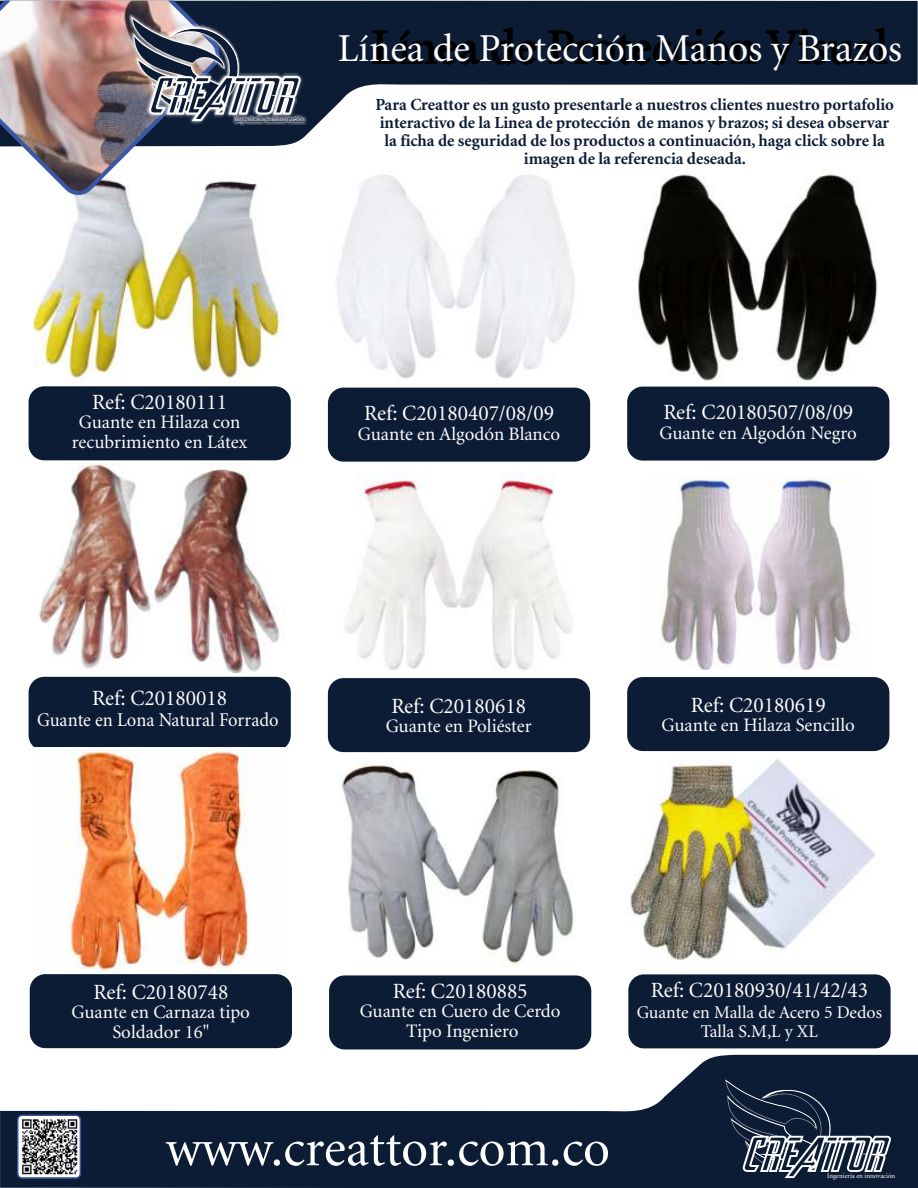
<style>
.page{position:relative;width:918px;height:1188px;background:#fff}
.page>*{position:absolute;margin:0;border:0;box-sizing:border-box;transform-origin:0 0}
.t1{font:52.65px "Atlantix S Si";color:#fefefe}
.t2{font:39.15px "Atlantix S Si";color:#fff}
.t3{font:21.45px "Atlantix S Si";color:#fefefe}
.t4{font:19.35px "Atlantix S Si";color:#fefefe;scale:.95 1}
.t5{font:18.75px/20.1px "Atlantix S Si";color:#fefefe;text-align:center}
.t6{font:17.85px/18.9px "Atlantix S Si";color:#fefefe;text-align:center}
.t7{font:700 16.8px/18.1px "Atlantix Black S Si";color:#0c1c35;text-align:center}
.t8{font:7.35px "Atlantix S Si";color:#fefefe;scale:.96 1}
.t9{font:6.9px "Atlantix S Si";color:#fefefe}
</style>
<div class="page">
<img style="left:33px;top:197px;width:252px;height:186px">
<img style="left:627px;top:743px;width:261px;height:217px">
<img style="left:339px;top:764px;width:234px;height:202px">
<img style="left:634px;top:172px;width:244px;height:209px">
<img style="left:336px;top:175px;width:239px;height:204px">
<div style="left:29px;top:386px;width:262px;height:74px;background:#0c1c35;border-radius:16px"></div>
<div style="left:627px;top:387px;width:262px;height:74px;background:#0c1c35;border-radius:16px"></div>
<div style="left:328px;top:388px;width:262px;height:74px;background:#0c1c35;border-radius:16px"></div>
<div style="left:29px;top:677px;width:262px;height:74px;background:#0c1c35;border-radius:16px"></div>
<div style="left:627px;top:677px;width:262px;height:74px;background:#0c1c35;border-radius:16px"></div>
<div style="left:328px;top:678px;width:262px;height:74px;background:#0c1c35;border-radius:16px"></div>
<div style="left:30px;top:974px;width:262px;height:74px;background:#0c1c35;border-radius:16px"></div>
<div style="left:628px;top:974px;width:263px;height:74px;background:#0c1c35;border-radius:16px"></div>
<div style="left:329px;top:975px;width:262px;height:74px;background:#0c1c35;border-radius:16px"></div>
<svg style="left:305px;top:1px;width:613px;height:135px;fill:#0c1c35"></svg>
<svg style="left:372px;top:27px;width:516px;height:38px;background:#081324"></svg>
<img style="left:0;top:1px;width:305px;height:196px">
<svg style="left:0;top:1055px;width:918px;height:133px;fill:#0c1c35"></svg>
<svg style="left:725px;top:1079px;width:171px;height:101px;background:#334055"></svg>
<svg style="left:17px;top:1115px;width:64px;height:64px"></svg>
<img style="left:660px;top:478px;width:191px;height:192px">
<img style="left:345px;top:474px;width:228px;height:196px">
<img style="left:39px;top:463px;width:241px;height:209px">
<img style="left:36px;top:748px;width:248px;height:224px">
<p class="t8" style="left:235px;top:115px;width:74px">Ingeniería en innovación</p>
<h2 class="t2" style="left:338px;top:28px;width:566px">Línea de Protección Manos y Brazos</h2>
<p class="t7" style="left:375px;top:96px;width:520px">Para Creattor es un gusto presentarle a nuestros clientes nuestro portafolio interactivo de la Linea de protección de manos y brazos; si desea observar la ficha de seguridad de los productos a continuación, haga click sobre la imagen de la referencia deseada.</p>
<p class="t3" style="left:92px;top:392px;width:136px">Ref: C20180111</p>
<p class="t5" style="left:72px;top:413px;width:177px">Guante en Hilaza con recubrimiento en Látex</p>
<p class="t3" style="left:364px;top:403px;width:191px">Ref: C20180407/08/09</p>
<p class="t5" style="left:358px;top:424px;width:204px">Guante en Algodón Blanco</p>
<p class="t3" style="left:663px;top:402px;width:191px">Ref: C20180507/08/09</p>
<p class="t5" style="left:660px;top:423px;width:199px">Guante en Algodón Negro</p>
<p class="t3" style="left:92px;top:687px;width:136px">Ref: C20180018</p>
<p class="t4" style="left:37px;top:710px;width:256px">Guante en Lona Natural Forrado</p>
<p class="t3" style="left:391px;top:696px;width:136px">Ref: C20180618</p>
<p class="t5" style="left:386px;top:717px;width:147px">Guante en Poliéster</p>
<p class="t3" style="left:691px;top:694px;width:136px">Ref: C20180619</p>
<p class="t5" style="left:662px;top:716px;width:195px">Guante en Hilaza Sencillo</p>
<p class="t3" style="left:94px;top:982px;width:136px">Ref: C20180748</p>
<p class="t5" style="left:72px;top:1003px;width:180px">Guante en Carnaza tipo<br>Soldador 16"</p>
<p class="t3" style="left:393px;top:981px;width:136px">Ref: C20180885</p>
<p class="t5" style="left:360px;top:1002px;width:202px">Guante en Cuero de Cerdo<br>Tipo Ingeniero</p>
<p class="t3" style="left:651px;top:980px;width:219px">Ref: C20180930/41/42/43</p>
<p class="t6" style="left:637px;top:1003px;width:247px">Guante en Malla de Acero 5 Dedos<br>Talla S.M,L y XL</p>
<h1 class="t1" style="left:166px;top:1122px;width:446px">www.creattor.com.co</h1>
<p class="t9" style="left:827px;top:1173px;width:70px">Ingeniería en innovación</p>
</div>
